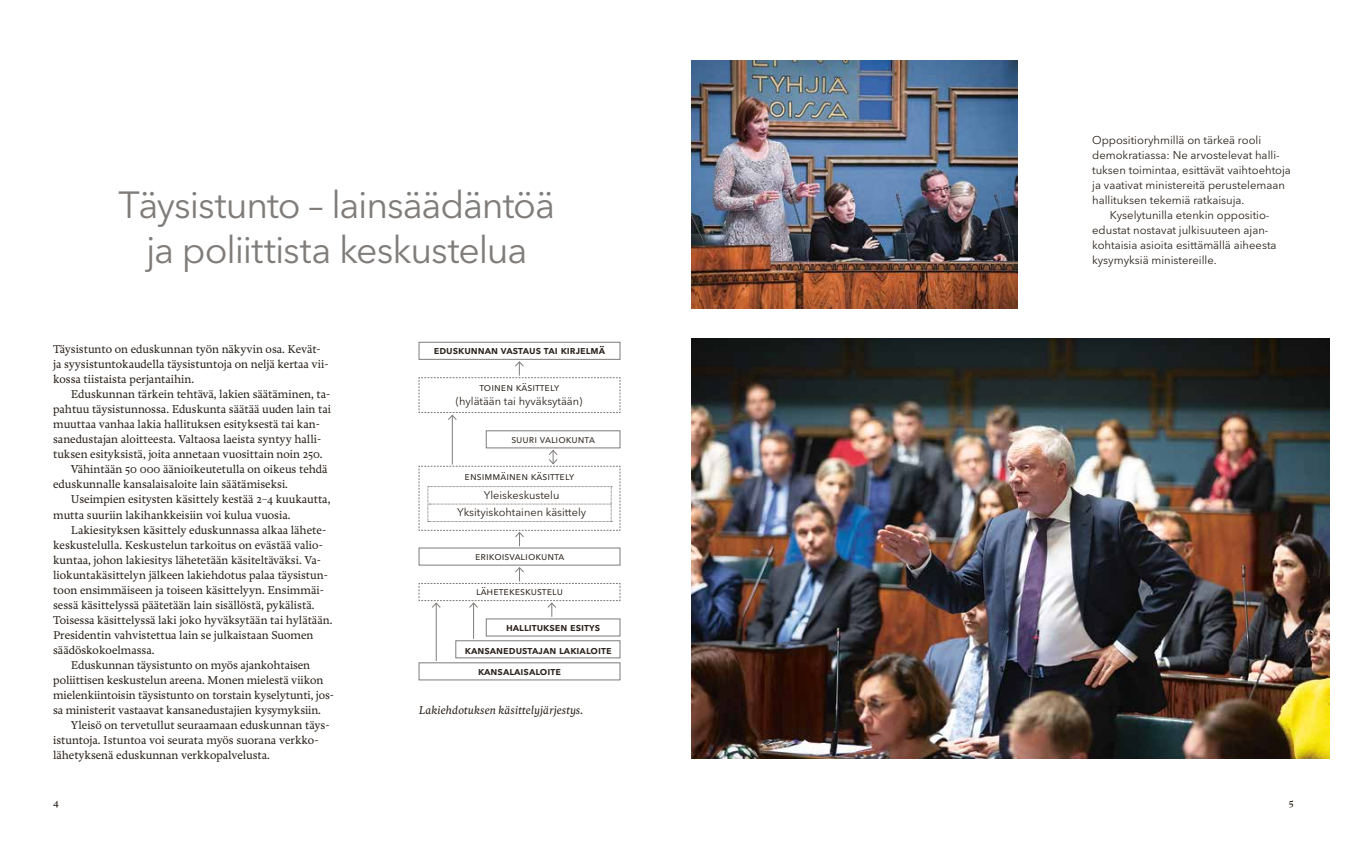
<style>
.page{position:relative;width:1347px;height:851px;background:#fff}
.page>*{position:absolute;margin:0;border:0;box-sizing:border-box;transform-origin:0 0}
.t1{font:37.5px/45px "Avenir Next LT Pro";letter-spacing:-.03em;color:#7f7c7a;text-align:center}
.t2{font:500 11.88px/15px "Freya";color:#29211a}
.t3{font:italic 500 11.88px "Freya";color:#29211a}
.t4{font:11.25px "Avenir Next LT Pro";color:#29211a}
.t5{font:11px/19.2px "Avenir Next LT Pro";color:#29211a;text-align:center}
.t6{font:600 11px "Avenir Next LT Pro";color:#29211a}
</style>
<div class="page">
<hr style="left:473px;top:603px;width:1px;height:35px;background:#7f7c7a">
<div style="left:419px;top:342px;width:201px;height:17px;border:1px solid #7f7c7a"></div>
<div style="left:455px;top:640px;width:165px;height:18px;border:1px solid #7f7c7a"></div>
<div style="left:486px;top:430px;width:134px;height:18px;border:1px solid #7f7c7a"></div>
<div style="left:486px;top:618px;width:134px;height:18px;border:1px solid #7f7c7a"></div>
<hr style="left:452px;top:415px;width:1px;height:49px;background:#7f7c7a">
<svg style="left:418px;top:361px;width:202px;height:59px"></svg>
<svg style="left:418px;top:449px;width:202px;height:97px"></svg>
<div style="left:419px;top:662px;width:201px;height:18px;border:1px solid #7f7c7a"></div>
<hr style="left:436px;top:603px;width:1px;height:57px;background:#7f7c7a">
<svg style="left:418px;top:567px;width:202px;height:49px"></svg>
<img style="left:691px;top:60px;width:326px;height:248px">
<img style="left:691px;top:338px;width:638px;height:420px">
<h1 class="t1" style="left:118px;top:183px;width:438px">Täysistunto – lainsäädäntöä ja poliittista keskustelua</h1>
<p class="t2" style="left:53px;top:342px;width:277px">Täysistunto on eduskunnan työn näkyvin osa. Kevät&shy;ja syysistuntokaudella täysistuntoja on neljä kertaa vii&shy;kossa tiistaista perjantaihin.</p>
<p class="t2" style="left:71px;top:387px;width:261px">Eduskunnan tärkein tehtävä, lakien säätäminen, ta-</p>
<p class="t2" style="left:53px;top:402px;width:279px">pahtuu täysistunnossa. Eduskunta säätää uuden lain tai</p>
<p class="t2" style="left:53px;top:417px;width:268px">muuttaa vanhaa lakia hallituksen esityksestä tai kan-</p>
<p class="t2" style="left:53px;top:432px;width:269px">sanedustajan aloitteesta. Valtaosa laeista syntyy halli-</p>
<p class="t2" style="left:53px;top:447px;width:271px">tuksen esityksistä, joita annetaan vuosittain noin 250.</p>
<p class="t2" style="left:71px;top:462px;width:258px">Vähintään 50 000 äänioikeutetulla on oikeus tehdä</p>
<p class="t2" style="left:53px;top:477px;width:236px">eduskunnalle kansalaisaloite lain säätämiseksi.</p>
<p class="t2" style="left:71px;top:492px;width:261px">Useimpien esitysten käsittely kestää 2–4 kuukautta,</p>
<p class="t2" style="left:53px;top:507px;width:239px">mutta suuriin lakihankkeisiin voi kulua vuosia.</p>
<p class="t2" style="left:71px;top:522px;width:257px">Lakiesityksen käsittely eduskunnassa alkaa lähete-</p>
<p class="t2" style="left:53px;top:537px;width:271px">keskustelulla. Keskustelun tarkoitus on evästää valio-</p>
<p class="t2" style="left:53px;top:552px;width:268px">kuntaa, johon lakiesitys lähetetään käsiteltäväksi. Va-</p>
<p class="t2" style="left:53px;top:567px;width:276px">liokuntakäsittelyn jälkeen lakiehdotus palaa täysistun-</p>
<p class="t2" style="left:53px;top:582px;width:272px">toon ensimmäiseen ja toiseen käsittelyyn. Ensimmäi-</p>
<p class="t2" style="left:53px;top:597px;width:263px">sessä käsittelyssä päätetään lain sisällöstä, pykälistä.</p>
<p class="t2" style="left:53px;top:612px;width:281px">Toisessa käsittelyssä laki joko hyväksytään tai hylätään.</p>
<p class="t2" style="left:53px;top:627px;width:262px">Presidentin vahvistettua lain se julkaistaan Suomen</p>
<p class="t2" style="left:53px;top:642px;width:103px">säädöskokoelmassa.</p>
<p class="t2" style="left:71px;top:657px;width:241px">Eduskunnan täysistunto on myös ajankohtaisen</p>
<p class="t2" style="left:53px;top:672px;width:272px">poliittisen keskustelun areena. Monen mielestä viikon</p>
<p class="t2" style="left:53px;top:687px;width:282px">mielenkiintoisin täysistunto on torstain kyselytunti, jos-</p>
<p class="t2" style="left:53px;top:702px;width:269px">sa ministerit vastaavat kansanedustajien kysymyksiin.</p>
<p class="t2" style="left:71px;top:717px;width:260px">Yleisö on tervetullut seuraamaan eduskunnan täys-</p>
<p class="t2" style="left:53px;top:732px;width:267px">istuntoja. Istuntoa voi seurata myös suorana verkko-</p>
<p class="t2" style="left:53px;top:747px;width:218px">lähetyksenä eduskunnan verkkopalvelusta.</p>
<p class="t6" style="left:434px;top:343px;width:173px">eduskunnan vastaus tai kirjelmä</p>
<p class="t5" style="left:479px;top:378px;width:81px">toinen käsittely</p>
<p class="t5" style="left:456px;top:392px;width:128px">(hylätään tai hyväksytään)</p>
<p class="t5" style="left:511px;top:429px;width:85px">suuri valiokunta</p>
<p class="t5" style="left:464px;top:466px;width:111px">ensimmäinen käsittely<br>Yleiskeskustelu</p>
<p class="t5" style="left:457px;top:502px;width:131px">Yksityiskohtainen käsittely</p>
<p class="t5" style="left:475px;top:546px;width:91px">erikoisvaliokunta</p>
<p class="t5" style="left:476px;top:581px;width:88px">lähetekeskustelu</p>
<p class="t6" style="left:506px;top:620px;width:96px">hallituksen esitys</p>
<p class="t6" style="left:465px;top:643px;width:148px">kansanedustajan lakialoite</p>
<p class="t6" style="left:478px;top:664px;width:84px">kansalaisaloite</p>
<p class="t3" style="left:419px;top:703px;width:166px">Lakiehdotuksen käsittelyjärjestys.</p>
<p class="t4" style="left:1092px;top:133px;width:170px">Oppositioryhmillä on tärkeä rooli</p>
<p class="t4" style="left:1092px;top:148px;width:189px">demokratiassa: Ne arvostelevat halli-</p>
<p class="t4" style="left:1092px;top:163px;width:200px">tuksen toimintaa, esittävät vaihtoehtoja</p>
<p class="t4" style="left:1092px;top:178px;width:194px">ja vaativat ministereitä perustelemaan</p>
<p class="t4" style="left:1092px;top:193px;width:154px">hallituksen tekemiä ratkaisuja.</p>
<p class="t4" style="left:1110px;top:208px;width:161px">Kyselytunilla etenkin oppositio-</p>
<p class="t4" style="left:1092px;top:223px;width:178px">edustat nostavat julkisuuteen ajan-</p>
<p class="t4" style="left:1092px;top:238px;width:186px">kohtaisia asioita esittämällä aiheesta</p>
<p class="t4" style="left:1092px;top:253px;width:126px">kysymyksiä ministereille.</p>
<p class="t2" style="left:53px;top:795px;width:8px">4</p>
<p class="t2" style="left:1288px;top:795px;width:7px">5</p>
</div>
